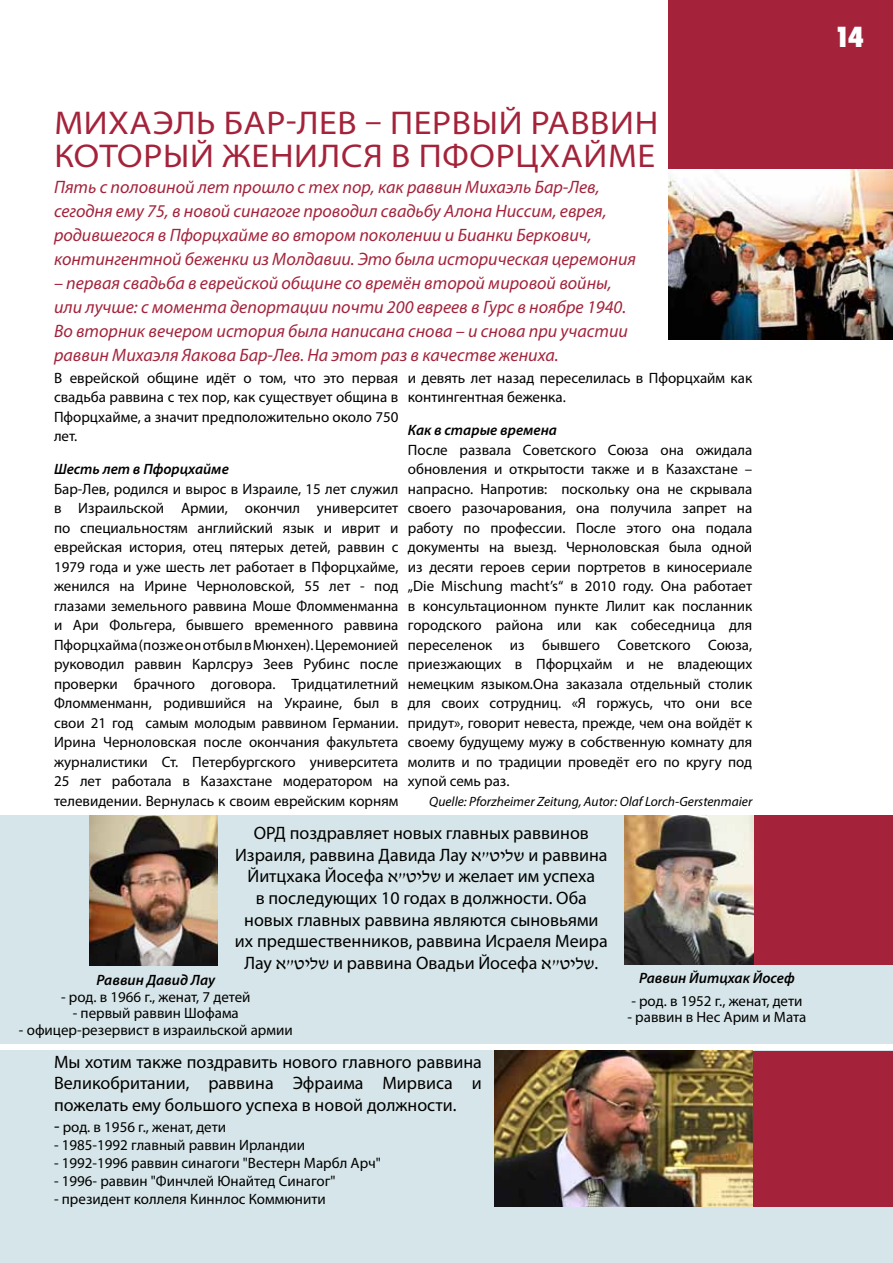
<style>
.page{position:relative;width:893px;height:1263px;background:#fff}
.page>*{position:absolute;margin:0;border:0;box-sizing:border-box;transform-origin:0 0}
.t1{font:semi-expanded 33px/33px "Myriad Pro";letter-spacing:.02em;color:#a4233b}
.t2{font:800 condensed 27px "Futura";color:#fff}
.t3{font:italic 18px/24px "Myriad Pro";color:#a4233b}
.t4{font:18px/21.6px "Myriad Pro";color:#000;text-align:center}
.t5{font:15px/19.5px "Myriad Pro";color:#000;text-align:justify}
.t6{font:italic 600 15px "Myriad Pro";color:#000}
.t7{font:italic 13.5px "Myriad Pro";color:#000}
.s1{font-family:"David"}
.s2{font-size:18px}
</style>
<div class="page">
<div style="left:669px;top:0;width:224px;height:169px;background:#a4233b"></div>
<img style="left:669px;top:169px;width:224px;height:170px">
<div style="left:0;top:815px;width:893px;height:229px;background:#d6e5e9"></div>
<div style="left:0;top:1051px;width:893px;height:212px;background:#d6e5e9"></div>
<div style="left:754px;top:815px;width:139px;height:150px;background:#a4233b"></div>
<img style="left:495px;top:1051px;width:257px;height:155px">
<div style="left:754px;top:1051px;width:139px;height:156px;background:#a4233b"></div>
<img style="left:89px;top:815px;width:128px;height:151px">
<img style="left:625px;top:815px;width:129px;height:150px">
<h1 class="t1" style="left:54px;top:107px;width:605px">Михаэль Бар-Лев – п ервый раввин который женился в Пфорцхайме</h1>
<p class="t3" style="left:54px;top:175px;width:584px">Пять с половиной лет прошло с тех пор, как раввин Михаэль Бар-Лев, сегодня ему 75, в новой синагоге проводил свадьбу Алона Ниссим, еврея, родившегося в Пфорцхайме во втором поколении и Бианки Беркович, контингентной беженки из Молдавии. Это была историческая церемония</p>
<p class="t3" style="left:54px;top:271px;width:575px">– первая свадьба в еврейской общине со времён второй мировой войны, или лучше: с момента депортации почти 200 евреев в Гурс в ноябре 1940.<br>Во вторник вечером история была написана снова – и снова при участии раввин Михаэля Яакова Бар-Лев. На этот раз в качестве жениха.</p>
<p class="t5" style="left:54px;top:368px;width:346px">В еврейской общине идёт о том, что это первая свадьба раввина с тех пор, как существует община в Пфорцхайме, а значит предположительно около 750 лет.</p>
<p class="t6" style="left:54px;top:459px;width:176px">Шесть лет в Пфорцхайме</p>
<p class="t5" style="left:54px;top:479px;width:346px">Бар-Лев, родился и вырос в И зраиле, 15 лет служил в Израильской Армии, окончил университет по специальностям английский язык и иврит и еврейская история, отец пятерых детей, раввин с 1979 года и уже шесть лет работает в Пфорцхайме, женился на Ирине Черноловской, 55 лет - под глазами земельного раввина Моше Фломменманна и Ари Фольгера, бывшего временного раввина Пфорцхайма (позже он отбыл в Мюнхен). Церемонией руководил раввин Карлсруэ Зеев Рубинс после проверки брачного договора. Тридцатилетний Фломменманн, родившийся на Украине, был в свои 21 год самым молодым раввином Германии.<br>Ирина Черноловская после окончания факультета журналистики Ст. Петербургского университета 25 лет работала в Казахстане модератором на телевидении. Вернулась к своим еврейским корням</p>
<p class="t5" style="left:408px;top:368px;width:346px">и девять лет назад переселилась в Пфорцхайм как контингентная беженка.</p>
<p class="t6" style="left:408px;top:420px;width:151px">Как в старые времена</p>
<p class="t5" style="left:408px;top:440px;width:346px">После развала Советского Союза она ожидала обновления и открытости также и в Казахстане – напрасно. Напротив: поскольку она не скрывала своего разочарования, она получила запрет на работу по профессии. После этого она подала документы на выезд. Черноловская была одной из десяти героев серии портретов в киносериале „Die Mischung macht’s“ в 2010 году. Она работает в консультационном пункте Лилит как посланник городского района или как собеседница для переселенок из бывшего Советского Союза, приезжающих в Пфорцхайм и не владеющих немецким языком.Она заказала отдельный столик для своих сотрудниц. «Я горжусь, что они все придут», говорит невеста, прежде, чем она войдёт к своему будущему мужу в собственную комнату для молитв и по традиции проведёт его по кругу под хупой семь раз.</p>
<p class="t7" style="left:429px;top:793px;width:325px">Quelle: Pforzheimer Zeitung, Autor: Olaf Lorch-Gerstenmaier</p>
<p class="t4" style="left:235px;top:822px;width:374px">ОРД поздравляет новых главных раввинов Израиля, раввина Давида Лау <span class="s1">א" שליט</span> и раввина Йитцхака Йосефа <span class="s1">א" שליט</span> и желает им успеха<br>в последующих 10 годах в должности. Оба новых главных раввина являются сыновьями их предшественников, раввина Исраеля Меира Лау <span class="s1">א" שליט</span> и раввина Овадьи Йосефа <span class="s1">א" שליט</span> .</p>
<p class="t6" style="left:97px;top:970px;width:120px">Раввин Давид Лау</p>
<p class="t5" style="left:61px;top:986px;width:191px">- род. в 1966 г., женат, 7 детей</p>
<p class="t5" style="left:73px;top:1003px;width:167px">- первый раввин Шофама</p>
<p class="t5" style="left:19px;top:1019px;width:275px">- офицер-резервист в израильской армии</p>
<p class="t4" style="left:54px;top:1050px;width:429px;text-align:justify">Мы хотим также поздравить нового главного раввина Великобритании, раввина Эфраима Мирвиса и пожелать ему большого успеха в новой должности.</p>
<p class="t5" style="left:54px;top:1117px;width:174px"><span class="s2">-</span> род. в 1956 г., женат, дети</p>
<p class="t5" style="left:54px;top:1135px;width:253px">- 1985-1992 главный раввин Ирландии</p>
<p class="t5" style="left:54px;top:1153px;width:328px">- 1992-1996 раввин синагоги "Вестерн Марбл Арч"</p>
<p class="t5" style="left:54px;top:1171px;width:283px">- 1996- раввин "Финчлей Юнайтед Синагог"</p>
<p class="t5" style="left:54px;top:1189px;width:273px">- президент коллеля Киннлос Коммюнити</p>
<p class="t6" style="left:639px;top:969px;width:157px">Раввин Йитцхак Йосеф</p>
<p class="t5" style="left:631px;top:991px;width:173px">- род. в 1952 г., женат, дети</p>
<p class="t5" style="left:627px;top:1007px;width:180px">- раввин в Нес Арим и Мата</p>
<h2 class="t2" style="left:834px;top:19px;width:32px">14</h2>
</div>
